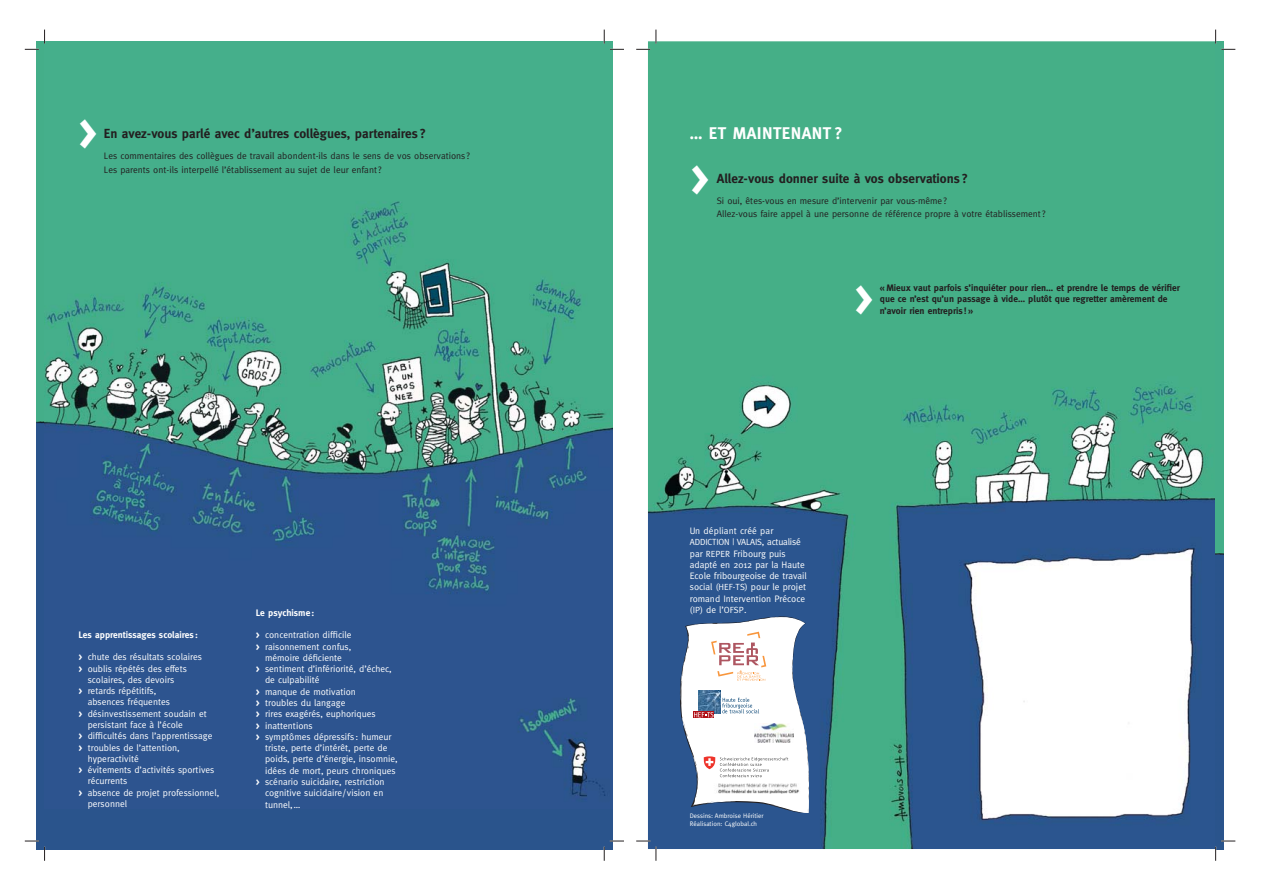
<style>
.page{position:relative;width:1263px;height:893px;background:#fff}
.page>*{position:absolute;margin:0;border:0;box-sizing:border-box;transform-origin:0 0}
.t1{font:700 46.95px "Meta";color:#fff}
.t2{font:700 16.95px "Meta";letter-spacing:.025em;color:#fff}
.t3{font:700 13.2px "Meta";color:#231f20}
.t4{font:9.45px/11.2px "Meta";color:#fff}
.t5{font:9.45px/13.5px "Meta";color:#231f20}
.t6{font:700 9.45px/11.2px "Meta";color:#231f20}
.t7{font:700 9.45px "Meta";color:#fff}
.t8{font:9px "Meta";letter-spacing:-.015em;color:#fff}
.t9{font:6.6px/7.9px "Meta";color:#fff}
.s1{font-weight:700}
.s2{font-size:9.45px}
.s3{font-size:9px}
</style>
<div class="page">
<div style="left:37px;top:808px;width:575px;height:41px;background:#2a548c"></div>
<img style="left:37px;top:41px;width:575px;height:767px">
<svg style="left:25px;top:30px;width:20px;height:20px"></svg>
<svg style="left:25px;top:840px;width:20px;height:21px"></svg>
<svg style="left:604px;top:30px;width:20px;height:20px"></svg>
<svg style="left:604px;top:840px;width:20px;height:21px"></svg>
<img style="left:648px;top:41px;width:568px;height:808px">
<img style="left:1216px;top:50px;width:8px;height:790px">
<svg style="left:680px;top:612px;width:130px;height:202px"></svg>
<svg style="left:636px;top:30px;width:21px;height:20px"></svg>
<svg style="left:636px;top:840px;width:21px;height:21px"></svg>
<svg style="left:1215px;top:30px;width:20px;height:20px"></svg>
<svg style="left:1215px;top:840px;width:20px;height:21px"></svg>
<h1 class="t1" style="left:78px;top:105px;width:22px">&gt;</h1>
<h3 class="t3" style="left:104px;top:126px;width:324px">En avez-vous parlé avec d’autres collègues, partenaires ?</h3>
<p class="t5" style="left:104px;top:149px;width:368px">Les commentaires des collègues de travail abondent-ils dans le sens de vos observations ?<br>Les parents ont-ils interpellé l’établissement au sujet de leur enfant ?</p>
<p class="t7" style="left:78px;top:629px;width:121px">Les apprentissages scolaires :</p>
<p class="t4" style="left:78px;top:651px;width:125px"><span class="s1">&gt;</span> chute des résultats scolaires</p>
<p class="t4" style="left:78px;top:662px;width:110px"><span class="s1">&gt;</span> oublis répétés des effets</p>
<p class="t4" style="left:88px;top:674px;width:88px">scolaires, des devoirs</p>
<p class="t4" style="left:78px;top:685px;width:79px"><span class="s1">&gt;</span> retards répétitifs,</p>
<p class="t4" style="left:88px;top:696px;width:84px">absences fréquentes</p>
<p class="t4" style="left:78px;top:708px;width:130px"><span class="s1">&gt;</span> désinvestissement soudain et</p>
<p class="t4" style="left:88px;top:719px;width:97px">persistant face à l’école</p>
<p class="t4" style="left:78px;top:730px;width:136px"><span class="s1">&gt;</span> difficultés dans l’apprentissage</p>
<p class="t4" style="left:78px;top:741px;width:103px"><span class="s1">&gt;</span> troubles de l’attention,</p>
<p class="t4" style="left:88px;top:753px;width:53px">hyperactivité</p>
<p class="t4" style="left:78px;top:764px;width:137px"><span class="s1">&gt;</span> évitements d’activités sportives</p>
<p class="t4" style="left:88px;top:775px;width:41px">récurrents</p>
<p class="t4" style="left:78px;top:787px;width:142px"><span class="s1">&gt;</span> absence de projet professionnel,</p>
<p class="t4" style="left:88px;top:798px;width:41px">personnel</p>
<p class="t7" style="left:256px;top:607px;width:60px">Le psychisme :</p>
<p class="t4" style="left:256px;top:629px;width:97px"><span class="s1">&gt;</span> concentration difficile</p>
<p class="t4" style="left:256px;top:640px;width:97px"><span class="s1">&gt;</span> raisonnement confus,</p>
<p class="t4" style="left:265px;top:652px;width:78px">mémoire déficiente</p>
<p class="t4" style="left:256px;top:663px;width:138px"><span class="s1">&gt;</span> sentiment d’infériorité, d’échec,</p>
<p class="t4" style="left:265px;top:674px;width:56px">de culpabilité</p>
<p class="t4" style="left:256px;top:686px;width:102px"><span class="s1">&gt;</span> manque de motivation</p>
<p class="t4" style="left:256px;top:697px;width:91px"><span class="s1">&gt;</span> troubles du langage</p>
<p class="t4" style="left:256px;top:708px;width:122px"><span class="s1">&gt;</span> rires exagérés, euphoriques</p>
<p class="t4" style="left:256px;top:719px;width:58px"><span class="s1">&gt;</span> inattentions</p>
<p class="t4" style="left:256px;top:731px;width:137px"><span class="s1">&gt;</span> symptômes dépressifs : humeur</p>
<p class="t4" style="left:265px;top:742px;width:124px">triste, perte d’intérêt, perte de</p>
<p class="t4" style="left:265px;top:753px;width:134px">poids, perte d’énergie, insomnie,</p>
<p class="t4" style="left:265px;top:765px;width:132px">idées de mort, peurs chroniques</p>
<p class="t4" style="left:256px;top:776px;width:130px"><span class="s1">&gt;</span> scénario suicidaire, restriction</p>
<p class="t4" style="left:265px;top:787px;width:120px">cognitive suicidaire / vision en</p>
<p class="t4" style="left:265px;top:798px;width:37px">tunnel,…</p>
<h2 class="t2" style="left:690px;top:123px;width:154px">… ET MAINTENANT ?</h2>
<h1 class="t1" style="left:690px;top:151px;width:22px">&gt;</h1>
<h3 class="t3" style="left:717px;top:171px;width:253px">Allez-vous donner suite à vos observations ?</h3>
<p class="t5" style="left:717px;top:194px;width:330px">Si oui, êtes-vous en mesure d’intervenir par vous-même ?<br>Allez-vous faire appel à une personne de référence propre à votre établissement ?</p>
<p class="t6" style="left:880px;top:282px;width:302px">« Mieux vaut parfois s’inquiéter pour rien… et prendre le temps de vérifier que ce n’est qu’un passage à vide… plutôt que regretter amèrement de n’avoir rien entrepris ! »</p>
<h1 class="t1" style="left:854px;top:270px;width:22px">&gt;</h1>
<p class="t4" style="left:690px;top:525px;width:85px">Un dépliant créé par</p>
<p class="t8" style="left:690px;top:537px;width:112px">ADDICTION | VALAIS<span class="s2">, actualisé</span></p>
<p class="t4" style="left:690px;top:547px;width:119px">par <span class="s3">REPER</span> Fribourg puis adapté en 2012 par la Haute<br>Ecole fribourgeoise de travail social <span class="s3">(HEF-TS)</span> pour le projet romand Intervention Précoce</p>
<p class="t8" style="left:690px;top:604px;width:58px">(IP) <span class="s2">de l’</span>OFSP<span class="s2">.</span></p>
<p class="t9" style="left:690px;top:812px;width:75px">Dessins: Ambroise Héritier<br>Réalisation: C4global.ch</p>
</div>
